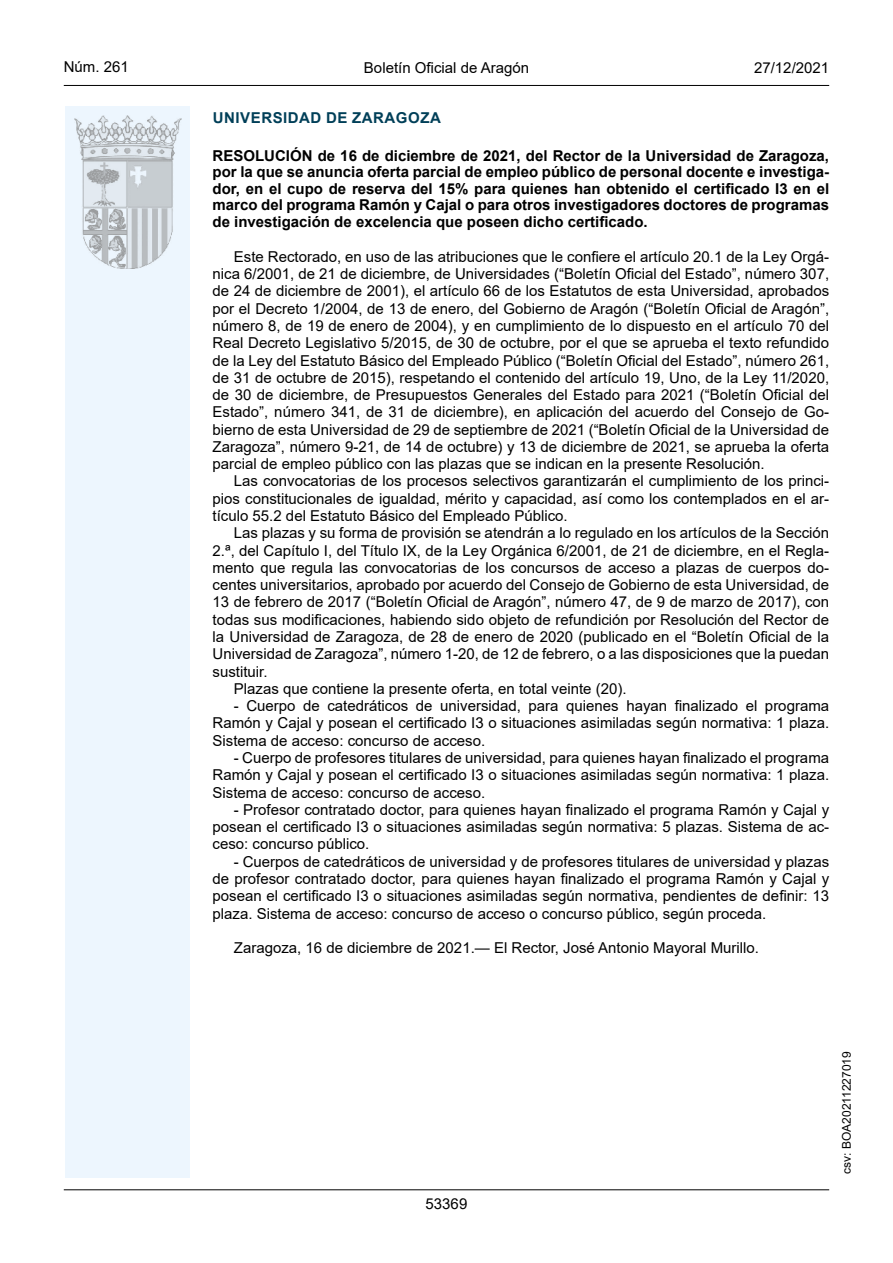
<style>
.page{position:relative;width:893px;height:1263px;background:#fff}
.page>*{position:absolute;margin:0;border:0;box-sizing:border-box;transform-origin:0 0}
.inicio_de_parrafo{font:15px/17.2px "Arial";color:#000;text-align:justify}
.Titulo_text{font:15px/16.5px "Arial Bold MT2";color:#000;text-align:justify}
.estilo_head-c{font:15px "Arial";color:#000}
.emisor_text{font:15px "Arial Bold MT2";letter-spacing:.035em;color:#003f58}
.estilo_head-d{font:15px "Arial MT2";color:#000}
.estilo_head-i{font:15px "Arial MT2";color:#000}
.numero_pagina{font:15px "Arial MT2";color:#000}
.estilo_head-i-2{font:12px "Arial MT2";color:#000}
.s1{font-family:"Arial";font-weight:700}
</style>
<div class="page">
<div style="left:65px;top:106px;width:125px;height:1072px;background:#edf6fe"></div>
<img style="left:75px;top:115px;width:106px;height:153px">
<hr style="left:64px;top:85px;width:765px;height:1px;background:#000">
<hr style="left:64px;top:1189px;width:765px;height:1px;background:#000">
<p class="estilo_head-i" style="left:64px;top:57px;width:67px">Núm. 261</p>
<p class="estilo_head-c" style="left:364px;top:57px;width:167px">Boletín Oficial de Aragón</p>
<p class="estilo_head-d" style="left:754px;top:57px;width:77px">27/12/2021</p>
<h5 class="emisor_text" style="left:213px;top:107px;width:229px">UNIVERSIDAD DE ZARAGOZA</h5>
<p class="Titulo_text" style="left:213px;top:147px;width:618px">RESOLUCIÓN de 16 de diciembre de 2021, del Rector de la Universidad de Zaragoza, por la que se anuncia oferta parcial de empleo público de personal docente e investiga&shy;<span class="s1">dor, en el cupo de reserva del 15% para quienes han obtenido el certificado I3 en el </span>marco del programa Ramón y Cajal o para otros investigadores doctores de programas <span class="s1">de investigación de excelencia que poseen dicho certificado.</span></p>
<p class="inicio_de_parrafo" style="left:213px;top:248px;width:618px;text-indent:21px">Este Rectorado, en uso de las atribuciones que le confiere el artículo 20.1 de la Ley Orgá&shy;nica 6/2001, de 21 de diciembre, de Universidades (“Boletín Oficial del Estado”, número 307, de 24 de diciembre de 2001), el artículo 66 de los Estatutos de esta Universidad, aprobados por el Decreto 1/2004, de 13 de enero, del Gobierno de Aragón (“Boletín Oficial de Aragón”, número 8, de 19 de enero de 2004), y en cumplimiento de lo dispuesto en el artículo 70 del Real Decreto Legislativo 5/2015, de 30 de octubre, por el que se aprueba el texto refundido de la Ley del Estatuto Básico del Empleado Público (“Boletín Oficial del Estado”, número 261, de 31 de octubre de 2015), respetando el contenido del artículo 19, Uno, de la Ley 11/2020, de 30 de diciembre, de Presupuestos Generales del Estado para 2021 (“Boletín Oficial del Estado”, número 341, de 31 de diciembre), en aplicación del acuerdo del Consejo de Go&shy;bierno de esta Universidad de 29 de septiembre de 2021 (“Boletín Oficial de la Universidad de Zaragoza”, número 9-21, de 14 de octubre) y 13 de diciembre de 2021, se aprueba la oferta parcial de empleo público con las plazas que se indican en la presente Resolución.</p>
<p class="inicio_de_parrafo" style="left:213px;top:472px;width:618px;text-indent:21px">Las convocatorias de los procesos selectivos garantizarán el cumplimiento de los princi&shy;pios constitucionales de igualdad, mérito y capacidad, así como los contemplados en el ar&shy;tículo 55.2 del Estatuto Básico del Empleado Público.</p>
<p class="inicio_de_parrafo" style="left:213px;top:524px;width:618px;text-indent:21px">Las plazas y su forma de provisión se atendrán a lo regulado en los artículos de la Sección 2.ª, del Capítulo I, del Título IX, de la Ley Orgánica 6/2001, de 21 de diciembre, en el Regla&shy;mento que regula las convocatorias de los concursos de acceso a plazas de cuerpos do&shy;centes universitarios, aprobado por acuerdo del Consejo de Gobierno de esta Universidad, de 13 de febrero de 2017 (“Boletín Oficial de Aragón”, número 47, de 9 de marzo de 2017), con todas sus modificaciones, habiendo sido objeto de refundición por Resolución del Rector de la Universidad de Zaragoza, de 28 de enero de 2020 (publicado en el “Boletín Oficial de la Universidad de Zaragoza”, número 1-20, de 12 de febrero, o a las disposiciones que la puedan sustituir.</p>
<p class="inicio_de_parrafo" style="left:234px;top:680px;width:394px">Plazas que contiene la presente oferta, en total veinte (20).</p>
<p class="inicio_de_parrafo" style="left:213px;top:697px;width:618px;text-indent:21px">- Cuerpo de catedráticos de universidad, para quienes hayan finalizado el programa Ramón y Cajal y posean el certificado I3 o situaciones asimiladas según normativa: 1 plaza.<br>Sistema de acceso: concurso de acceso.</p>
<p class="inicio_de_parrafo" style="left:213px;top:749px;width:618px;text-indent:21px">- Cuerpo de profesores titulares de universidad, para quienes hayan finalizado el programa Ramón y Cajal y posean el certificado I3 o situaciones asimiladas según normativa: 1 plaza.<br>Sistema de acceso: concurso de acceso.</p>
<p class="inicio_de_parrafo" style="left:213px;top:801px;width:618px;text-indent:21px">- Profesor contratado doctor, para quienes hayan finalizado el programa Ramón y Cajal y posean el certificado I3 o situaciones asimiladas según normativa: 5 plazas. Sistema de ac&shy;ceso: concurso público.</p>
<p class="inicio_de_parrafo" style="left:213px;top:853px;width:618px;text-indent:21px">- Cuerpos de catedráticos de universidad y de profesores titulares de universidad y plazas de profesor contratado doctor, para quienes hayan finalizado el programa Ramón y Cajal y posean el certificado I3 o situaciones asimiladas según normativa, pendientes de definir: 13 plaza. Sistema de acceso: concurso de acceso o concurso público, según proceda.</p>
<p class="inicio_de_parrafo" style="left:234px;top:939px;width:527px">Zaragoza, 16 de diciembre de 2021.— El Rector, José Antonio Mayoral Murillo.</p>
<p class="numero_pagina" style="left:426px;top:1193px;width:43px">53369</p>
<p class="estilo_head-i-2" style="left:838px;top:1174px;width:124px;rotate:-90deg">csv: BOA20211227019</p>
</div>
